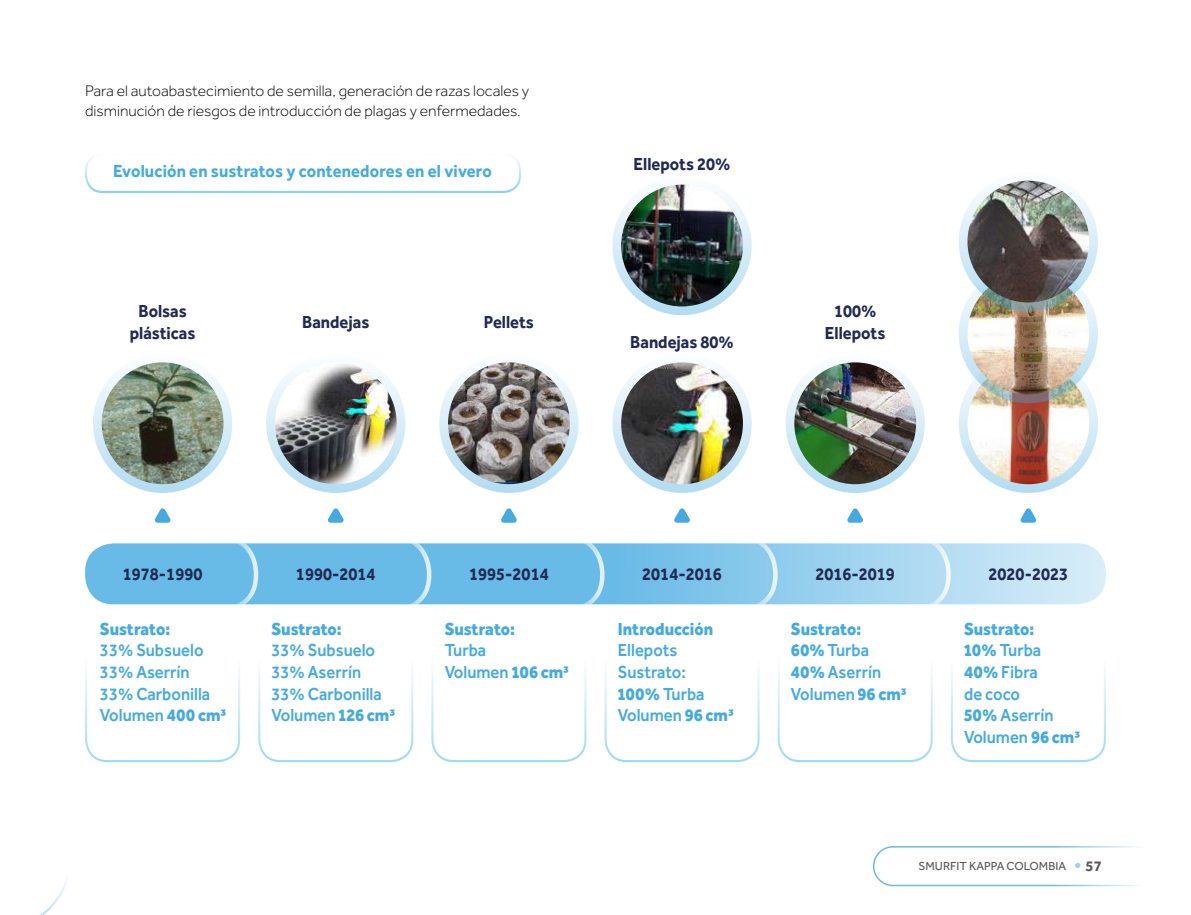
<style>
.page{position:relative;width:1191px;height:915px;background:#fff}
.page>*{position:absolute;margin:0;border:0;box-sizing:border-box;transform-origin:0 0}
.t1{font:500 18px/21.6px "Effra";color:#44aae1;scale:.92 1}
.t2{font:700 18px/21.6px "Effra";color:#202a52;text-align:center;scale:.92 1}
.t3{font:800 18px/21.6px "Effra";color:#44aae1;scale:.92 1}
.t4{font:700 18px "Effra";letter-spacing:.01em;color:#44aae1;scale:.92 1}
.t5{font:300 15.75px/20.2px "Effra";color:#000}
.t6{font:700 15px "Effra";color:#575756}
.t7{font:12px "Effra";color:#575756}
.s1{font-weight:800}
.s2{font-weight:500}
</style>
<div class="page">
<svg style="left:41px;top:879px;width:26px;height:35px"></svg>
<div style="left:85px;top:573px;width:155px;height:188px;border:2px solid #65c7ef;border-radius:21px"></div>
<div style="left:258px;top:573px;width:155px;height:188px;border:2px solid #65c7ef;border-radius:21px"></div>
<div style="left:431px;top:573px;width:155px;height:188px;border:2px solid #65c7ef;border-radius:21px"></div>
<div style="left:604px;top:573px;width:155px;height:188px;border:2px solid #65c7ef;border-radius:21px"></div>
<div style="left:777px;top:573px;width:155px;height:188px;border:2px solid #65c7ef;border-radius:21px"></div>
<div style="left:950px;top:573px;width:156px;height:188px;border:2px solid #65c7ef;border-radius:21px"></div>
<svg style="left:154px;top:508px;width:17px;height:14px"></svg>
<svg style="left:328px;top:508px;width:16px;height:14px"></svg>
<svg style="left:501px;top:508px;width:16px;height:14px"></svg>
<svg style="left:674px;top:508px;width:16px;height:14px"></svg>
<svg style="left:847px;top:508px;width:16px;height:14px"></svg>
<svg style="left:1020px;top:508px;width:16px;height:14px"></svg>
<svg style="left:93px;top:353px;width:139px;height:140px"></svg>
<svg style="left:266px;top:353px;width:139px;height:140px"></svg>
<svg style="left:439px;top:353px;width:139px;height:140px"></svg>
<svg style="left:612px;top:353px;width:139px;height:140px"></svg>
<svg style="left:958px;top:353px;width:140px;height:140px"></svg>
<svg style="left:785px;top:353px;width:140px;height:140px"></svg>
<img style="left:102px;top:362px;width:121px;height:122px;border-radius:61px">
<img style="left:275px;top:362px;width:122px;height:122px;border-radius:61px">
<img style="left:448px;top:362px;width:122px;height:122px;border-radius:61px">
<img style="left:621px;top:362px;width:122px;height:122px;border-radius:61px">
<img style="left:967px;top:394px;width:122px;height:90px">
<img style="left:794px;top:362px;width:122px;height:122px;border-radius:61px">
<svg style="left:85px;top:543px;width:1021px;height:61px;background:#85c7eb"></svg>
<div style="left:85px;top:535px;width:173px;height:77px;border:4px solid #fff;border-radius:35px"></div>
<div style="left:258px;top:535px;width:173px;height:77px;border:4px solid #fff;border-radius:35px"></div>
<div style="left:431px;top:535px;width:173px;height:77px;border:4px solid #fff;border-radius:35px"></div>
<div style="left:604px;top:535px;width:173px;height:77px;border:4px solid #fff;border-radius:35px"></div>
<div style="left:777px;top:535px;width:173px;height:77px;border:4px solid #fff;border-radius:35px"></div>
<svg style="left:612px;top:176px;width:139px;height:139px"></svg>
<svg style="left:958px;top:264px;width:140px;height:139px"></svg>
<img style="left:621px;top:184px;width:122px;height:122px;border-radius:61px">
<img style="left:967px;top:281px;width:122px;height:113px">
<svg style="left:958px;top:172px;width:140px;height:139px"></svg>
<img style="left:967px;top:180px;width:122px;height:122px;border-radius:61px">
<div style="left:85px;top:153px;width:436px;height:40px;border:2px solid #65c7ef;border-radius:17px"></div>
<svg style="left:872px;top:846px;width:269px;height:40px"></svg>
<p class="t5" style="left:85px;top:80px;width:446px">Para el autoabastecimiento de semilla, generación de razas locales y disminución de riesgos de introducción de plagas y enfermedades.</p>
<p class="t4" style="left:113px;top:160px;width:413px">Evolución en sustratos y contenedores en el vivero</p>
<p class="t2" style="left:633px;top:153px;width:107px">Ellepots 20%</p>
<p class="t2" style="left:130px;top:300px;width:73px">Bolsas plásticas</p>
<p class="t2" style="left:302px;top:311px;width:74px">Bandejas</p>
<p class="t2" style="left:484px;top:311px;width:56px">Pellets</p>
<p class="t2" style="left:825px;top:300px;width:67px">100%<br>Ellepots</p>
<p class="t2" style="left:630px;top:331px;width:114px">Bandejas 80%</p>
<p class="t2" style="left:123px;top:562px;width:88px">1978-1990</p>
<p class="t3" style="left:100px;top:617px;width:78px">Sustrato:</p>
<p class="t1" style="left:100px;top:639px;width:139px">33% Subsuelo<br>33% Aserrín<br>33% Carbonilla<br>Volumen <span class="s1">400 cm³</span></p>
<p class="t2" style="left:296px;top:562px;width:88px">1990-2014</p>
<p class="t2" style="left:469px;top:562px;width:88px">1995-2014</p>
<p class="t2" style="left:642px;top:562px;width:88px">2014-2016</p>
<p class="t2" style="left:815px;top:562px;width:88px">2016-2019</p>
<p class="t2" style="left:988px;top:562px;width:88px">2020-2023</p>
<p class="t3" style="left:271px;top:617px;width:78px">Sustrato:</p>
<p class="t1" style="left:271px;top:639px;width:136px">33% Subsuelo<br>33% Aserrín<br>33% Carbonilla<br>Volumen <span class="s1">126 cm³</span></p>
<p class="t3" style="left:445px;top:617px;width:78px">Sustrato:</p>
<p class="t1" style="left:445px;top:639px;width:137px">Turba<br>Volumen <span class="s1">106 cm³</span></p>
<p class="t3" style="left:618px;top:617px;width:105px">Introducción</p>
<p class="t1" style="left:618px;top:639px;width:128px">Ellepots<br>Sustrato:<br><span class="s1">100%</span> Turba<br>Volumen <span class="s1">96 cm³</span></p>
<p class="t3" style="left:791px;top:617px;width:127px">Sustrato:<br>60% <span class="s2">Turba<br></span>40% <span class="s2">Aserrín<br>Volumen</span> 96 cm³</p>
<p class="t1" style="left:964px;top:617px;width:128px"><span class="s1">Sustrato:<br>10%</span> Turba<br><span class="s1">40%</span> Fibra<br>de coco<br><span class="s1">50%</span> Aserrín<br>Volumen <span class="s1">96 cm³</span></p>
<p class="t7" style="left:918px;top:858px;width:149px">SMURFIT KAPPA COLOMBIA</p>
<p class="t6" style="left:1085px;top:856px;width:18px">57</p>
</div>
